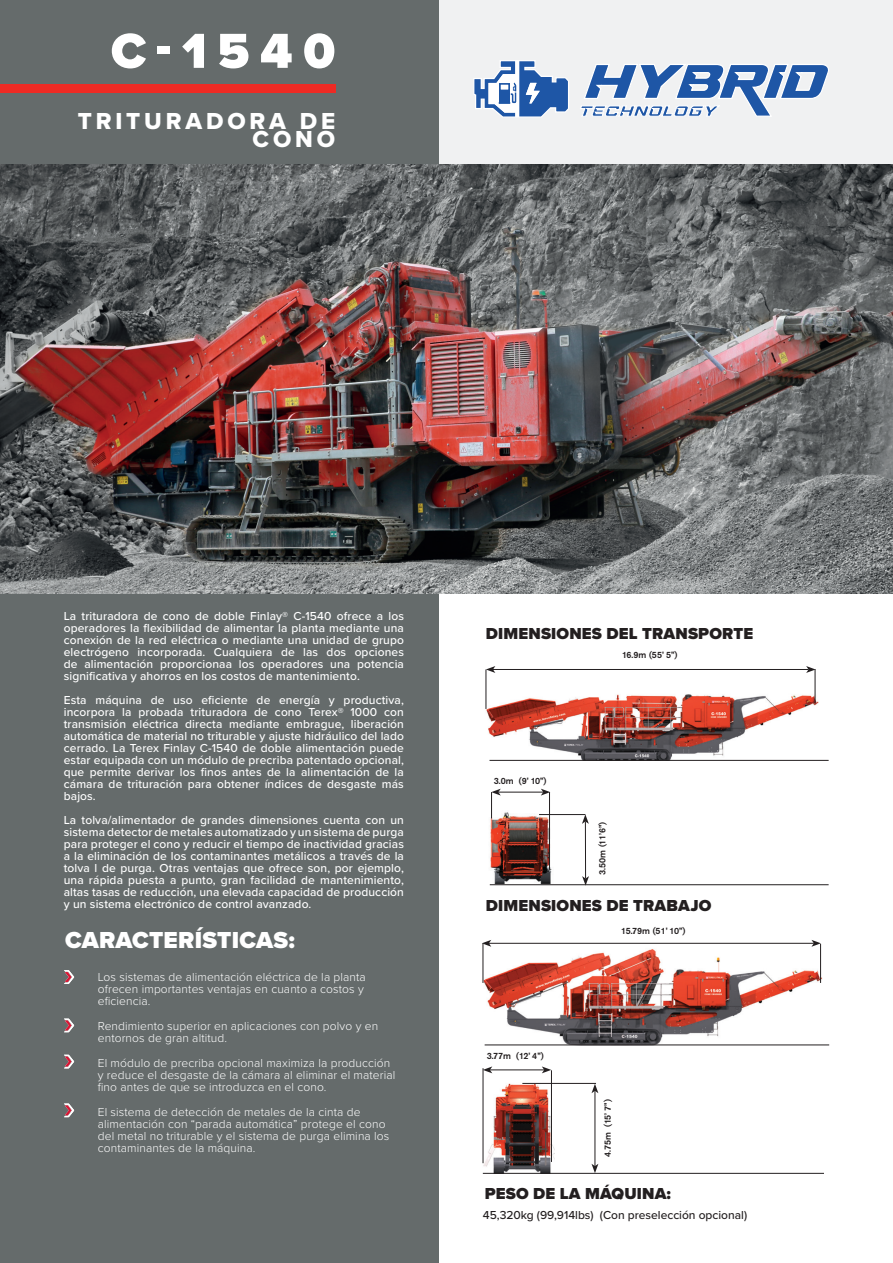
<style>
.page{position:relative;width:893px;height:1263px;background:#fff}
.page>*{position:absolute;margin:0;border:0;box-sizing:border-box;transform-origin:0 0}
.t1{font:900 51px "Proxima Nova";color:#fff}
.t2{font:24px/18px "Proxima Nova Extrabld";letter-spacing:.16em;color:#fff;text-align:right}
.t3{font:900 24px "Proxima Nova";letter-spacing:.01em;color:#fff}
.t4{font:900 16.5px "Proxima Nova";letter-spacing:.01em;color:#231f20}
.t5{font:500 12px/12px "Proxima Nova";letter-spacing:.01em;color:#fff;text-align:justify}
.t6{font:300 12px/12px "Proxima Nova";letter-spacing:.01em;color:#fff}
.t7{font:500 12px "Proxima Nova";color:#231f20}
.t8{font:500 9px "Akzidenz Grotesk Pro";letter-spacing:-.02em;color:#231f20}
.s1{color:#fff}
</style>
<div class="page">
<img style="left:482px;top:947px;width:340px;height:99px">
<img style="left:485px;top:687px;width:333px;height:73px">
<img style="left:483px;top:1082px;width:71px;height:91px">
<img style="left:490px;top:812px;width:64px;height:72px">
<div style="left:0;top:0;width:893px;height:164px;background:#f0f1f2"></div>
<div style="left:0;top:0;width:439px;height:1263px;background:#656b6b"></div>
<div style="left:0;top:84px;width:335px;height:8px;background:#ee2a24"></div>
<svg style="left:474px;top:60px;width:95px;height:57px"></svg>
<svg style="left:580px;top:64px;width:249px;height:53px"></svg>
<hr style="left:486px;top:669px;width:1px;height:40px;background:#231f20">
<hr style="left:815px;top:669px;width:1px;height:34px;background:#231f20">
<hr style="left:489px;top:760px;width:340px;height:1px;background:#231f20">
<hr style="left:485px;top:1045px;width:344px;height:1px;background:#231f20">
<hr style="left:539px;top:814px;width:46px;height:1px;background:#231f20">
<hr style="left:549px;top:792px;width:1px;height:78px;background:#231f20">
<hr style="left:490px;top:884px;width:339px;height:1px;background:#231f20">
<hr style="left:483px;top:1173px;width:341px;height:1px;background:#231f20">
<hr style="left:551px;top:1070px;width:1px;height:92px;background:#231f20">
<hr style="left:483px;top:1068px;width:1px;height:95px;background:#231f20">
<hr style="left:522px;top:1083px;width:74px;height:1px;background:#231f20">
<hr style="left:493px;top:669px;width:315px;height:1px;background:#231f20">
<svg style="left:486px;top:666px;width:9px;height:7px"></svg>
<svg style="left:806px;top:666px;width:10px;height:7px"></svg>
<hr style="left:498px;top:792px;width:45px;height:1px;background:#231f20">
<svg style="left:491px;top:789px;width:10px;height:29px"></svg>
<svg style="left:541px;top:789px;width:9px;height:6px"></svg>
<hr style="left:585px;top:821px;width:1px;height:57px;background:#231f20">
<svg style="left:582px;top:814px;width:7px;height:10px"></svg>
<svg style="left:582px;top:876px;width:7px;height:10px"></svg>
<hr style="left:483px;top:943px;width:1px;height:40px;background:#231f20">
<hr style="left:820px;top:944px;width:1px;height:39px;background:#231f20">
<hr style="left:489px;top:943px;width:325px;height:1px;background:#231f20">
<svg style="left:482px;top:940px;width:9px;height:7px"></svg>
<svg style="left:811px;top:940px;width:10px;height:7px"></svg>
<hr style="left:490px;top:1069px;width:54px;height:1px;background:#231f20">
<svg style="left:483px;top:1066px;width:9px;height:7px"></svg>
<svg style="left:542px;top:1066px;width:9px;height:7px"></svg>
<hr style="left:595px;top:1091px;width:1px;height:75px;background:#231f20">
<svg style="left:591px;top:1084px;width:7px;height:9px"></svg>
<svg style="left:591px;top:1164px;width:7px;height:9px"></svg>
<img style="left:0;top:164px;width:893px;height:430px">
<svg style="left:64px;top:970px;width:10px;height:14px"></svg>
<svg style="left:64px;top:1018px;width:10px;height:14px"></svg>
<svg style="left:64px;top:1055px;width:10px;height:13px"></svg>
<svg style="left:64px;top:1103px;width:10px;height:14px"></svg>
<h1 class="t1" style="left:111px;top:13px;width:226px">C-1540</h1>
<h2 class="t2" style="left:78px;top:112px;width:259px">TRITURADORA DE<br>CONO</h2>
<p class="t5" style="left:64px;top:610px;width:342px">La trituradora de cono de doble Finlay® C-1540 ofrece a los operadores la flexibilidad de alimentar la planta mediante una conexión de la red eléctrica o mediante una unidad de grupo electrógeno incorporada. Cualquiera de las dos opciones de alimentación proporcionaa los operadores una potencia significativa y ahorros en los costos de mantenimiento.</p>
<p class="t5" style="left:64px;top:694px;width:342px">Esta máquina de uso eficiente de energía y productiva, incorpora la probada trituradora de cono Terex® 1000 con transmisión eléctrica directa mediante embrague, liberación automática de material no triturable y ajuste hidráulico del lado cerrado. La Terex Finlay C-1540 de doble alimentación puede estar equipada con un módulo de precriba patentado opcional, que permite derivar los finos antes de la alimentación de la cámara de trituración para obtener índices de desgaste más bajos.</p>
<p class="t5" style="left:64px;top:814px;width:342px">La tolva/alimentador de grandes dimensiones cuenta con un sistema detector de metales automatizado y un sistema de purga para proteger el cono y reducir el tiempo de inactividad gracias a la eliminación de los contaminantes metálicos a través de la tolva l de purga. Otras ventajas que ofrece son, por ejemplo, una rápida puesta a punto, gran facilidad de mantenimiento, altas tasas de reducción, una elevada capacidad de producción y un sistema electrónico de control avanzado.</p>
<h2 class="t3" style="left:65px;top:922px;width:231px">CARACTERÍSTICAS:</h2>
<p class="t6" style="left:98px;top:971px;width:270px">Los sistemas de alimentación eléctrica de la planta ofrecen importantes ventajas en cuanto a costos y eficiencia.</p>
<p class="t6" style="left:98px;top:1019px;width:282px">Rendimiento superior en aplicaciones con polvo y en entornos de gran altitud.</p>
<p class="t6" style="left:98px;top:1056px;width:299px">El módulo de precriba opcional maximiza la producción y reduce el desgaste de la cámara al eliminar el material fino antes de que se introduzca en el cono.</p>
<p class="t6" style="left:98px;top:1105px;width:293px">El sistema de detección de metales de la cinta de alimentación con “parada automática” protege el cono del metal no triturable y el sistema de purga elimina los contaminantes de la máquina.</p>
<h3 class="t4" style="left:486px;top:621px;width:269px">DIMENSIONES DEL TRANSPORTE</h3>
<p class="t8" style="left:494px;top:775px;width:54px">3.0m (9’ 10”)</p>
<p class="t8" style="left:622px;top:649px;width:57px">16.9m (55’ 5”)</p>
<p class="t8" style="left:596px;top:875px;width:55px;rotate:-90deg">3.50m (11’6”)</p>
<h3 class="t4" style="left:486px;top:893px;width:248px">DIMENSIONES DE TRABAJO<span class="s1">SS</span></h3>
<p class="t8" style="left:487px;top:1050px;width:58px">3.77m (12’ 4”)</p>
<p class="t8" style="left:621px;top:925px;width:66px">15.79m (51’ 10”)</p>
<p class="t8" style="left:602px;top:1157px;width:59px;rotate:-90deg">4.75m (15’ 7”)</p>
<h3 class="t4" style="left:485px;top:1181px;width:188px">PESO DE LA MÁQUINA:</h3>
<p class="t7" style="left:483px;top:1206px;width:266px">45,320kg (99,914lbs) (Con preselección opcional)</p>
</div>
